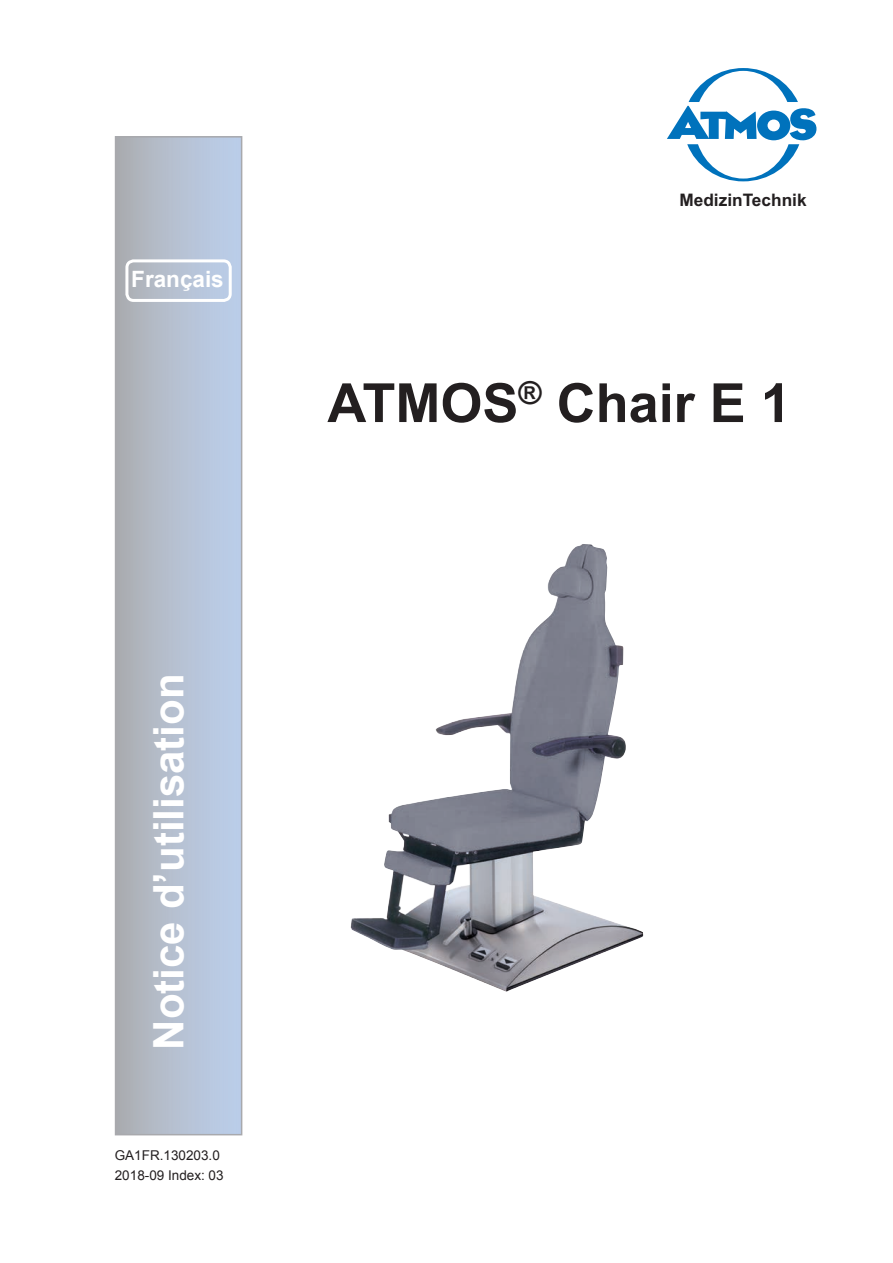
<style>
.page{position:relative;width:893px;height:1263px;background:#fff}
.page>*{position:absolute;margin:0;border:0;box-sizing:border-box;transform-origin:0 0}
.t1{font:700 54px "Arial";color:#231f20}
.t2{font:700 42px "Arial";color:#fff}
.t3{font:700 22.5px "Arial";color:#fff}
.t4{font:700 17.25px "Arial";color:#231f20}
.t5{font:13.5px/20px "Arial";color:#231f20}
</style>
<div class="page">
<div style="left:116px;top:137px;width:126px;height:998px;background:linear-gradient(to right,#adaeb2,#bdd1ee)"></div>
<div style="left:115px;top:136px;width:127px;height:999px;border:2px solid #a8a9ad"></div>
<svg style="left:667px;top:68px;width:149px;height:113px"></svg>
<img style="left:351px;top:545px;width:292px;height:447px">
<div style="left:125px;top:259px;width:107px;height:43px;border:3px solid #fff;border-radius:7px"></div>
<h3 class="t3" style="left:131px;top:264px;width:94px">Français</h3>
<h2 class="t2" style="left:141px;top:1049px;width:377px;rotate:-90deg">Notice d’utilisation</h2>
<p class="t5" style="left:115px;top:1145px;width:110px">GA1FR.130203.0<br>2018-09 Index: 03</p>
<p class="t4" style="left:679px;top:188px;width:129px">MedizinTechnik</p>
<h1 class="t1" style="left:327px;top:367px;width:465px">ATMOS<sup>®</sup> Chair E 1</h1>
</div>
